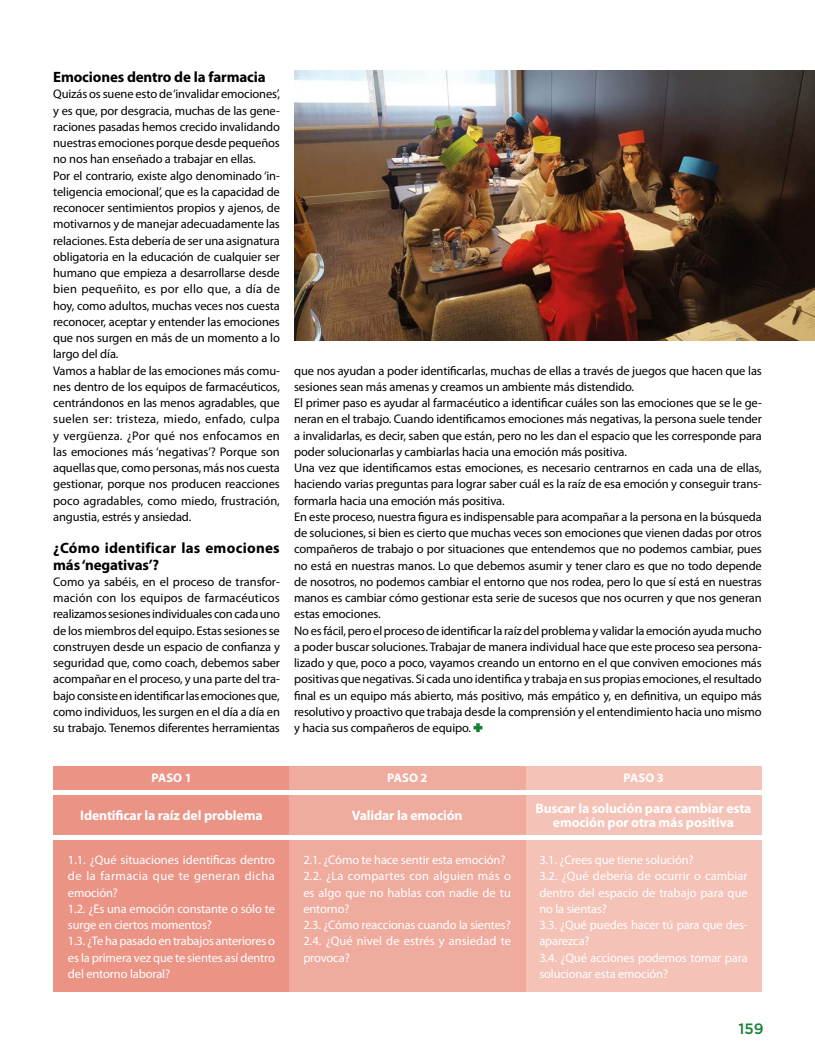
<style>
.page{position:relative;width:815px;height:1063px;background:#fff}
.page>*{position:absolute;margin:0;border:0;box-sizing:border-box;transform-origin:0 0}
.t1{font:700 15px/16.2px "Myriad Pro";letter-spacing:.015em;color:#000}
.t2{font:700 15px "Myriad Pro";letter-spacing:-.01em;color:#000}
.t3{font:500 15px "Gotham";color:#178236}
.t4{font:700 13.75px/13.8px "Myriad Pro";letter-spacing:-.01em;color:#fff;text-align:center}
.t5{font:12.5px/16.2px "Myriad Pro";letter-spacing:-.01em;color:#000}
.t6{font:12.5px/16.2px "Myriad Pro";letter-spacing:-.01em;color:#fff}
.t7{font:700 12.5px "Myriad Pro";letter-spacing:.01em;color:#fff}
</style>
<div class="page">
<svg style="left:474px;top:723px;width:8px;height:9px"></svg>
<div style="left:54px;top:841px;width:235px;height:151px;background:#eb9486"></div>
<div style="left:54px;top:795px;width:235px;height:40px;background:#eb9486"></div>
<div style="left:54px;top:766px;width:235px;height:23px;background:#eb9486"></div>
<div style="left:525px;top:841px;width:237px;height:151px;background:#f4c2b6"></div>
<div style="left:525px;top:795px;width:237px;height:40px;background:#f4c2b6"></div>
<div style="left:525px;top:766px;width:237px;height:23px;background:#f4c2b6"></div>
<div style="left:289px;top:841px;width:236px;height:151px;background:#efab9e"></div>
<div style="left:289px;top:795px;width:236px;height:40px;background:#efab9e"></div>
<div style="left:289px;top:766px;width:236px;height:23px;background:#efab9e"></div>
<img style="left:294px;top:71px;width:521px;height:269px">
<p class="t2" style="left:53px;top:67px;width:214px">Emociones dentro de la farmacia</p>
<p class="t5" style="left:53px;top:86px;width:228px">Quizás os suene esto de ‘invalidar emociones’, y es que, por desgracia, muchas de las gene&shy;raciones pasadas hemos crecido invalidando nuestras emociones porque desde pequeños no nos han enseñado a trabajar en ellas.<br>Por el contrario, existe algo denominado ‘in&shy;teligencia emocional’, que es la capacidad de reconocer sentimientos propios y ajenos, de motivarnos y de manejar adecuadamente las relaciones. Esta debería de ser una asignatura obligatoria en la educación de cualquier ser humano que empieza a desarrollarse desde bien pequeñito, es por ello que, a día de hoy, como adultos, muchas veces nos cuesta reconocer, aceptar y entender las emociones que nos surgen en más de un momento a lo largo del día.<br>Vamos a hablar de las emociones más comu&shy;nes dentro de los equipos de farmacéuticos, centrándonos en las menos agradables, que suelen ser: tristeza, miedo, enfado, culpa y vergüenza. ¿Por qué nos enfocamos en las emociones más ‘negativas’? Porque son aquellas que, como personas, más nos cuesta gestionar, porque nos producen reacciones poco agradables, como miedo, frustración, angustia, estrés y ansiedad.</p>
<p class="t1" style="left:53px;top:540px;width:228px">¿Cómo identificar las emociones más ‘negativas’?</p>
<p class="t5" style="left:53px;top:573px;width:228px;text-align:justify">Como ya sabéis, en el proceso de transfor&shy;mación con los equipos de farmacéuticos realizamos sesiones individuales con cada uno de los miembros del equipo. Estas sesiones se construyen desde un espacio de confianza y seguridad que, como coach, debemos saber acompañar en el proceso, y una parte del tra&shy;bajo consiste en identificar las emociones que, como individuos, les surgen en el día a día en su trabajo. Tenemos diferentes herramientas</p>
<p class="t5" style="left:294px;top:362px;width:469px">que nos ayudan a poder identificarlas, muchas de ellas a través de juegos que hacen que las sesiones sean más amenas y creamos un ambiente más distendido.<br>El primer paso es ayudar al farmacéutico a identificar cuáles son las emociones que se le ge&shy;neran en el trabajo. Cuando identificamos emociones más negativas, la persona suele tender a invalidarlas, es decir, saben que están, pero no les dan el espacio que les corresponde para poder solucionarlas y cambiarlas hacia una emoción más positiva.<br>Una vez que identificamos estas emociones, es necesario centrarnos en cada una de ellas, haciendo varias preguntas para lograr saber cuál es la raíz de esa emoción y conseguir trans&shy;formarla hacia una emoción más positiva.<br>En este proceso, nuestra figura es indispensable para acompañar a la persona en la búsqueda de soluciones, si bien es cierto que muchas veces son emociones que vienen dadas por otros compañeros de trabajo o por situaciones que entendemos que no podemos cambiar, pues no está en nuestras manos. Lo que debemos asumir y tener claro es que no todo depende de nosotros, no podemos cambiar el entorno que nos rodea, pero lo que sí está en nuestras manos es cambiar cómo gestionar esta serie de sucesos que nos ocurren y que nos generan estas emociones.<br>No es fácil, pero el proceso de identificar la raíz del problema y validar la emoción ayuda mucho a poder buscar soluciones. Trabajar de manera individual hace que este proceso sea persona&shy;lizado y que, poco a poco, vayamos creando un entorno en el que conviven emociones más positivas que negativas. Si cada uno identifica y trabaja en sus propias emociones, el resultado final es un equipo más abierto, más positivo, más empático y, en definitiva, un equipo más resolutivo y proactivo que trabaja desde la comprensión y el entendimiento hacia uno mismo y hacia sus compañeros de equipo.</p>
<p class="t7" style="left:151px;top:770px;width:42px">PASO 1</p>
<p class="t7" style="left:387px;top:770px;width:42px">PASO 2</p>
<p class="t7" style="left:623px;top:770px;width:42px">PASO 3</p>
<p class="t4" style="left:80px;top:808px;width:184px">Identificar la raíz del problema</p>
<p class="t4" style="left:352px;top:808px;width:112px">Validar la emoción</p>
<p class="t4" style="left:536px;top:801px;width:217px">Buscar la solución para cambiar esta emoción por otra más positiva</p>
<p class="t6" style="left:68px;top:852px;width:209px">1.1. ¿Qué situaciones identificas dentro de la farmacia que te generan dicha emoción?<br>1.2. ¿Es una emoción constante o sólo te surge en ciertos momentos?<br>1.3. ¿Te ha pasado en trabajos anteriores o es la primera vez que te sientes así dentro del entorno laboral?</p>
<p class="t6" style="left:303px;top:852px;width:209px">2.1. ¿Cómo te hace sentir esta emoción?<br>2.2. ¿La compartes con alguien más o es algo que no hablas con nadie de tu entorno?<br>2.3. ¿Cómo reaccionas cuando la sientes?<br>2.4. ¿Qué nivel de estrés y ansiedad te provoca?</p>
<p class="t6" style="left:539px;top:852px;width:210px">3.1. ¿Crees que tiene solución?<br>3.2. ¿Qué debería de ocurrir o cambiar dentro del espacio de trabajo para que no la sientas?<br>3.3. ¿Qué puedes hacer tú para que des&shy;aparezca?<br>3.4. ¿Qué acciones podemos tomar para solucionar esta emoción?</p>
<p class="t3" style="left:739px;top:1018px;width:27px">159</p>
</div>
